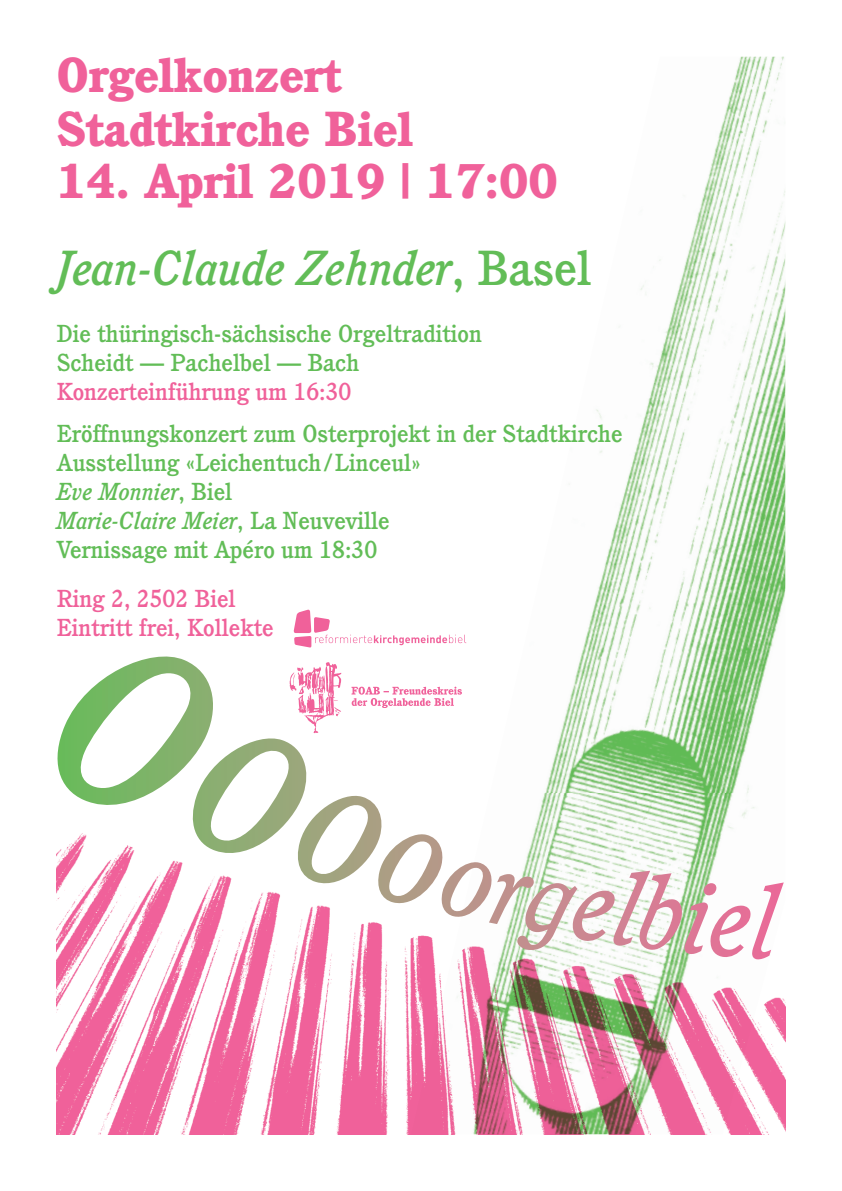
<style>
.page{position:relative;width:842px;height:1191px;background:#fff}
.page>*{position:absolute;margin:0;border:0;box-sizing:border-box;transform-origin:0 0}
.t1{font:800 48px/54px "Cushing Std";color:#f0619a}
.t2{font:500 24px/28.8px "Cushing Std";color:#62bd57}
.t3{font:500 24px/28.8px "Cushing Std";color:#f0619a}
.s1{font-weight:500;font-style:italic;color:#62bd57}
.s2{font-weight:500;color:#62bd57}
.s3{font-style:italic}
</style>
<div class="page">
<img style="left:569px;top:57px;width:216px;height:552px">
<img style="left:57px;top:960px;width:728px;height:174px">
<svg style="left:56px;top:609px;width:725px;height:351px"></svg>
<h1 class="t1" style="left:57px;top:47px;width:358px">Orgelkonzert<br>Stadtkirche Biel</h1>
<h1 class="t1" style="left:57px;top:137px;width:536px;line-height:86.7px">14. April 2019 | 17:00<br><span class="s1">Jean-Claude Zehnder</span><span class="s2">, Basel</span></h1>
<p class="t2" style="left:57px;top:319px;width:427px">Die thüringisch-sächsische Orgeltradition<br>Scheidt — Pachelbel — Bach</p>
<p class="t3" style="left:57px;top:377px;width:296px">Konzerteinführung um 16:30</p>
<p class="t2" style="left:57px;top:419px;width:567px">Eröffnungskonzert zum Osterprojekt in der Stadtkirche Ausstellung «Leichentuch/Linceul»<br><span class="s3">Eve Monnier</span>, Biel<br><span class="s3">Marie-Claire Meier</span>, La Neuveville<br>Vernissage mit Apéro um 18:30</p>
<p class="t3" style="left:57px;top:584px;width:219px">Ring 2, 2502 Biel<br>Eintritt frei, Kollekte</p>
</div>
